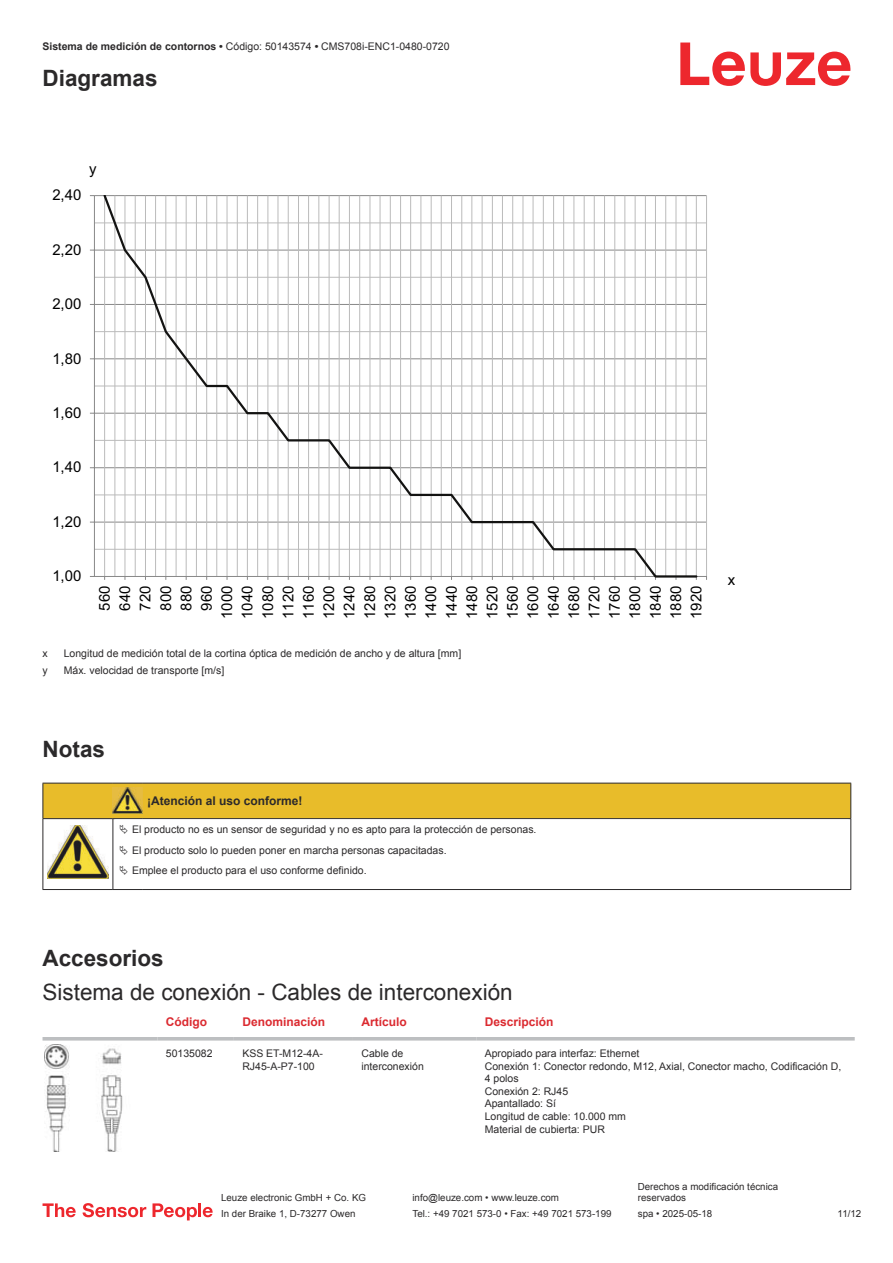
<style>
.page{position:relative;width:893px;height:1263px;background:#fff}
.page>*{position:absolute;margin:0;border:0;box-sizing:border-box;transform-origin:0 0}
.t1{font:22.5px "Arial";color:#2b292a}
.t2{font:700 22.5px "Arial";color:#2b292a}
.t3{font:15px/20.4px "Arial";color:#000;text-align:center}
.t4{font:700 12px "Arial";color:#db2a30}
.t5{font:700 12px "Arial";color:#2b292a}
.t6{font:10.5px/12.6px "Arial";color:#2b292a}
.t7{font:9.75px/11.7px "Arial";color:#2b292a}
.s1{font-weight:700}
</style>
<div class="page">
<svg style="left:680px;top:43px;width:170px;height:43px"></svg>
<svg style="left:43px;top:1040px;width:812px;height:112px"></svg>
<hr style="left:43px;top:1037px;width:114px;height:3px;background:#bdbfc1">
<hr style="left:157px;top:1037px;width:77px;height:3px;background:#bdbfc1">
<hr style="left:234px;top:1037px;width:119px;height:3px;background:#bdbfc1">
<hr style="left:353px;top:1037px;width:123px;height:3px;background:#bdbfc1">
<hr style="left:476px;top:1037px;width:379px;height:3px;background:#bdbfc1">
<img style="left:45px;top:1045px;width:93px;height:106px">
<svg style="left:43px;top:1203px;width:33px;height:14px"></svg>
<svg style="left:83px;top:1203px;width:63px;height:14px"></svg>
<svg style="left:153px;top:1203px;width:44px;height:17px"></svg>
<hr style="left:198px;top:1203px;width:3px;height:14px;background:#ed272d">
<svg style="left:203px;top:1207px;width:10px;height:10px"></svg>
<hr style="left:94px;top:549px;width:612px;height:1px;background:#bbb">
<hr style="left:94px;top:494px;width:612px;height:1px;background:#bbb">
<hr style="left:94px;top:440px;width:612px;height:1px;background:#bbb">
<hr style="left:94px;top:386px;width:612px;height:1px;background:#bbb">
<hr style="left:94px;top:331px;width:612px;height:1px;background:#bbb">
<hr style="left:94px;top:277px;width:612px;height:1px;background:#bbb">
<hr style="left:94px;top:223px;width:612px;height:1px;background:#bbb">
<hr style="left:94px;top:522px;width:612px;height:1px;background:#888">
<hr style="left:94px;top:467px;width:612px;height:1px;background:#888">
<hr style="left:94px;top:413px;width:612px;height:1px;background:#888">
<hr style="left:94px;top:358px;width:612px;height:1px;background:#888">
<hr style="left:94px;top:304px;width:612px;height:1px;background:#888">
<hr style="left:94px;top:250px;width:612px;height:1px;background:#888">
<hr style="left:94px;top:195px;width:612px;height:1px;background:#888">
<hr style="left:706px;top:196px;width:1px;height:380px;background:#bbb">
<hr style="left:94px;top:196px;width:1px;height:380px;background:#888">
<hr style="left:94px;top:576px;width:612px;height:1px;background:#888">
<svg style="left:102px;top:196px;width:597px;height:381px"></svg>
<hr style="left:43px;top:889px;width:70px;height:1px;background:#2b292a">
<hr style="left:113px;top:889px;width:30px;height:1px;background:#2b292a">
<hr style="left:143px;top:889px;width:708px;height:1px;background:#2b292a">
<svg style="left:43px;top:783px;width:808px;height:106px"></svg>
<p class="t6" style="left:43px;top:41px;width:409px"><span class="s1">Sistema de medición de contornos •</span> Código: 50143574 <span class="s1">•</span> CMS708i-ENC1-0480-0720</p>
<h1 class="t2" style="left:43px;top:70px;width:117px">Diagramas</h1>
<h2 class="t3" style="left:52px;top:186px;width:31px">2,40</h2>
<h2 class="t3" style="left:89px;top:160px;width:9px">y</h2>
<h2 class="t3" style="left:52px;top:241px;width:31px">2,20</h2>
<h2 class="t3" style="left:52px;top:295px;width:31px">2,00</h2>
<h2 class="t3" style="left:52px;top:350px;width:31px">1,80</h2>
<h2 class="t3" style="left:52px;top:404px;width:31px">1,60</h2>
<h2 class="t3" style="left:52px;top:458px;width:31px">1,40</h2>
<h2 class="t3" style="left:52px;top:513px;width:31px">1,20</h2>
<h2 class="t3" style="left:52px;top:567px;width:31px">1,00</h2>
<h2 class="t3" style="left:96px;top:619px;width:35px;rotate:-90deg">560<br>640<br>720<br>800<br>880<br>960<br>1000<br>1040<br>1080<br>1120<br>1160<br>1200<br>1240<br>1280<br>1320<br>1360<br>1400<br>1440<br>1480<br>1520<br>1560<br>1600<br>1640<br>1680<br>1720<br>1760<br>1800<br>1840<br>1880<br>1920</h2>
<p class="t6" style="left:43px;top:648px;width:7px">x</p>
<p class="t6" style="left:64px;top:648px;width:399px">Longitud de medición total de la cortina óptica de medición de ancho y de altura [mm]</p>
<p class="t6" style="left:43px;top:665px;width:7px">y</p>
<p class="t6" style="left:64px;top:665px;width:162px">Máx. velocidad de transporte [m/s]</p>
<h1 class="t2" style="left:43px;top:740px;width:64px">Notas</h1>
<p class="t5" style="left:147px;top:796px;width:157px">¡Atención al uso conforme!</p>
<p class="t6" style="left:132px;top:820px;width:406px;line-height:20.2px">El producto no es un sensor de seguridad y no es apto para la protección de personas.<br>El producto solo lo pueden poner en marcha personas capacitadas.<br>Emplee el producto para el uso conforme definido.</p>
<h2 class="t3" style="left:728px;top:571px;width:9px">x</h2>
<h1 class="t2" style="left:43px;top:950px;width:123px">Accesorios</h1>
<h1 class="t1" style="left:43px;top:983px;width:472px">Sistema de conexión - Cables de interconexión</h1>
<p class="t4" style="left:166px;top:1017px;width:43px">Código</p>
<p class="t4" style="left:242px;top:1017px;width:84px">Denominación</p>
<p class="t4" style="left:361px;top:1017px;width:47px">Artículo</p>
<p class="t4" style="left:485px;top:1017px;width:70px">Descripción</p>
<p class="t6" style="left:166px;top:1048px;width:48px">50135082</p>
<p class="t6" style="left:242px;top:1048px;width:82px">KSS ET-M12-4A-<br>RJ45-A-P7-100</p>
<p class="t6" style="left:361px;top:1048px;width:64px">Cable de interconexión</p>
<p class="t6" style="left:485px;top:1048px;width:358px">Apropiado para interfaz: Ethernet<br>Conexión 1: Conector redondo, M12, Axial, Conector macho, Codificación D,<br>4 polos<br>Conexión 2: RJ45<br>Apantallado: Sí<br>Longitud de cable: 10.000 mm<br>Material de cubierta: PUR</p>
<p class="t7" style="left:221px;top:1193px;width:146px">Leuze electronic GmbH + Co. KG</p>
<p class="t7" style="left:412px;top:1193px;width:148px">info@leuze.com • www.leuze.com</p>
<p class="t7" style="left:638px;top:1181px;width:142px">Derechos a modificación técnica reservados</p>
<p class="t7" style="left:221px;top:1209px;width:136px">In der Braike 1, D-73277 Owen</p>
<p class="t7" style="left:412px;top:1209px;width:201px">Tel.: +49 7021 573-0 • Fax: +49 7021 573-199</p>
<p class="t7" style="left:638px;top:1209px;width:76px">spa • 2025-05-18</p>
<p class="t7" style="left:838px;top:1209px;width:25px">11 /12</p>
</div>
